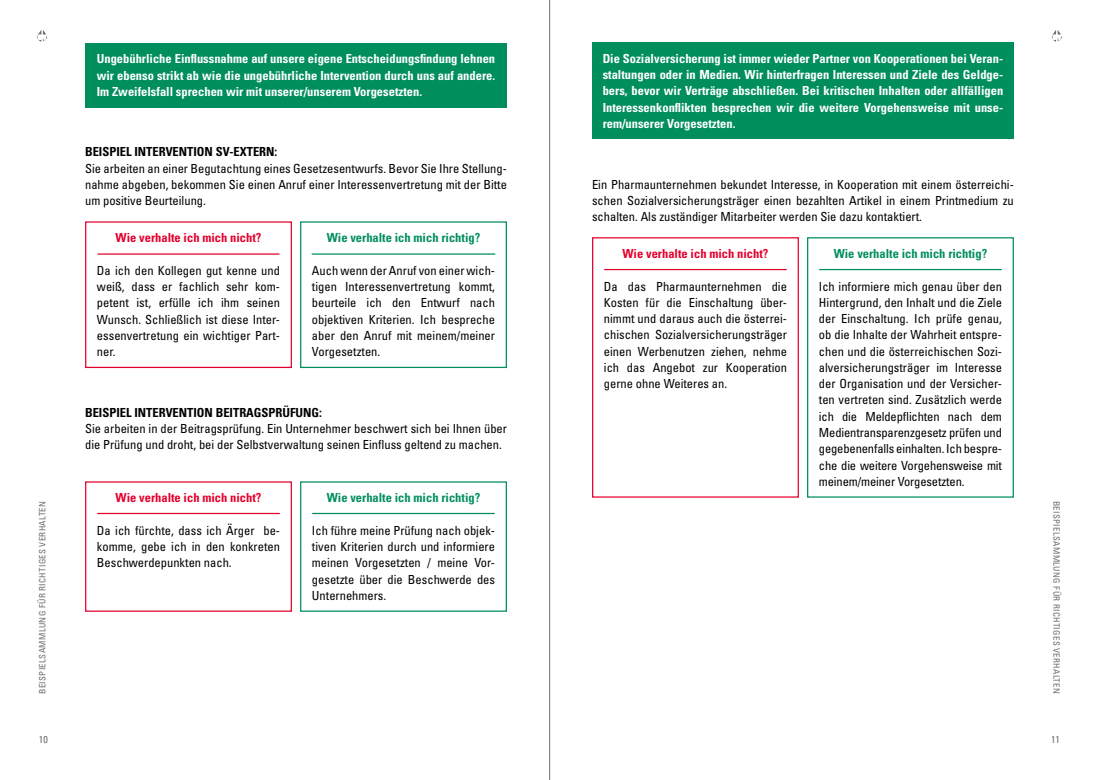
<style>
.page{position:relative;width:1099px;height:780px;background:#fff}
.page>*{position:absolute;margin:0;border:0;box-sizing:border-box;transform-origin:0 0}
.t1{font:condensed 12.5px/16.2px "Univers LT Std";color:#000;text-align:justify}
.t2{font:700 condensed 12.5px/16.2px "Univers LT Std";color:#fff;text-align:justify}
.t3{font:700 condensed 12.5px "Univers LT Std";color:#008e5c}
.t4{font:700 condensed 12.5px "Univers LT Std";color:#e4012d}
.t5{font:700 condensed 12.5px "Univers LT Std";color:#000}
.t6{font:condensed 10px "Univers LT Std";color:#6e6e6e}
.t7{font:condensed 8.75px "Univers LT Std";letter-spacing:.04em;color:#6e6e6e}
</style>
<div class="page">
<svg style="left:1052px;top:30px;width:10px;height:12px"></svg>
<svg style="left:37px;top:30px;width:10px;height:12px"></svg>
<div style="left:85px;top:43px;width:422px;height:64px;background:#008e5c"></div>
<div style="left:85px;top:221px;width:207px;height:147px;border:1px solid #e4012d"></div>
<div style="left:85px;top:481px;width:207px;height:130px;border:1px solid #e4012d"></div>
<div style="left:300px;top:221px;width:207px;height:147px;border:1px solid #008e5c"></div>
<div style="left:300px;top:481px;width:207px;height:130px;border:1px solid #008e5c"></div>
<hr style="left:97px;top:513px;width:183px;height:1px;background:#e4012d">
<hr style="left:312px;top:513px;width:183px;height:1px;background:#008e5c">
<hr style="left:98px;top:253px;width:181px;height:2px;background:#e4012d">
<hr style="left:312px;top:253px;width:183px;height:2px;background:#008e5c">
<div style="left:592px;top:43px;width:421px;height:96px;background:#008e5c"></div>
<div style="left:592px;top:237px;width:206px;height:260px;border:1px solid #e4012d"></div>
<div style="left:807px;top:237px;width:206px;height:260px;border:1px solid #008e5c"></div>
<hr style="left:604px;top:269px;width:182px;height:1px;background:#e4012d">
<hr style="left:819px;top:269px;width:182px;height:1px;background:#008e5c">
<hr style="left:549px;top:0;width:1px;height:780px;background:#6e6e6e">
<p class="t2" style="left:97px;top:51px;width:400px">Ungebührliche Einflussnahme auf unsere eigene Entscheidungsfindung lehnen wir ebenso strikt ab wie die ungebührliche Intervention durch uns auf andere.<br>Im Zweifelsfall sprechen wir mit unserer/unserem Vorgesetzten.</p>
<p class="t5" style="left:85px;top:144px;width:194px">Beispiel Intervention SV-extern:</p>
<p class="t1" style="left:85px;top:160px;width:423px">Sie arbeiten an einer Begutachtung eines Gesetzesentwurfs. Bevor Sie Ihre Stellung&shy;nahme abgeben, bekommen Sie einen Anruf einer Interessenvertretung mit der Bitte um positive Beurteilung.</p>
<p class="t4" style="left:116px;top:230px;width:147px">Wie verhalte ich mich nicht?</p>
<p class="t1" style="left:97px;top:262px;width:185px">Da ich den Kollegen gut kenne und weiß, dass er fachlich sehr kom&shy;petent ist, erfülle ich ihm seinen Wunsch. Schließlich ist diese Inter&shy;essenvertretung ein wichtiger Part&shy;ner.</p>
<p class="t3" style="left:327px;top:230px;width:155px">Wie verhalte ich mich richtig?</p>
<p class="t1" style="left:312px;top:262px;width:185px">Auch wenn der Anruf von einer wich&shy;tigen Interessenvertretung kommt, beurteile ich den Entwurf nach objektiven Kriterien. Ich bespreche aber den Anruf mit meinem/meiner Vorgesetzten.</p>
<p class="t5" style="left:85px;top:404px;width:238px">Beispiel Intervention Beitragsprüfung:</p>
<p class="t1" style="left:85px;top:420px;width:423px">Sie arbeiten in der Beitragsprüfung. Ein Unternehmer beschwert sich bei Ihnen über die Prüfung und droht, bei der Selbstverwaltung seinen Einfluss geltend zu machen.</p>
<p class="t2" style="left:602px;top:50px;width:402px">Die Sozialversicherung ist immer wieder Partner von Kooperationen bei Veran&shy;staltungen oder in Medien. Wir hinterfragen Interessen und Ziele des Geldge&shy;bers, bevor wir Verträge abschließen. Bei kritischen Inhalten oder allfälligen Interessenkonflikten besprechen wir die weitere Vorgehensweise mit unse&shy;rem/unserer Vorgesetzten.</p>
<p class="t1" style="left:592px;top:176px;width:423px">Ein Pharmaunternehmen bekundet Interesse, in Kooperation mit einem österreichi&shy;schen Sozialversicherungsträger einen bezahlten Artikel in einem Printmedium zu schalten. Als zuständiger Mitarbeiter werden Sie dazu kontaktiert.</p>
<p class="t4" style="left:622px;top:246px;width:147px">Wie verhalte ich mich nicht?</p>
<p class="t1" style="left:604px;top:278px;width:185px">Da das Pharmaunternehmen die Kosten für die Einschaltung über&shy;nimmt und daraus auch die österrei&shy;chischen Sozialversicherungsträger einen Werbenutzen ziehen, nehme ich das Angebot zur Kooperation gerne ohne Weiteres an.</p>
<p class="t3" style="left:833px;top:246px;width:155px">Wie verhalte ich mich richtig?</p>
<p class="t1" style="left:818px;top:278px;width:185px">Ich informiere mich genau über den Hintergrund, den Inhalt und die Ziele der Einschaltung. Ich prüfe genau, ob die Inhalte der Wahrheit entspre&shy;chen und die österreichischen Sozi&shy;alversicherungsträger im Interesse der Organisation und der Versicher&shy;ten vertreten sind. Zusätzlich werde ich die Meldepflichten nach dem Medientransparenzgesetz prüfen und gegebenenfalls einhalten. Ich bespre&shy;che die weitere Vorgehensweise mit meinem/meiner Vorgesetzten.</p>
<p class="t4" style="left:116px;top:490px;width:147px">Wie verhalte ich mich nicht?</p>
<p class="t1" style="left:97px;top:522px;width:185px">Da ich fürchte, dass ich Ärger be&shy;komme, gebe ich in den konkreten Beschwerdepunkten nach.</p>
<p class="t3" style="left:327px;top:490px;width:155px">Wie verhalte ich mich richtig?</p>
<p class="t1" style="left:312px;top:522px;width:184px">Ich führe meine Prüfung nach objek&shy;tiven Kriterien durch und informiere meinen Vorgesetzten / meine Vor&shy;gesetzte über die Beschwerde des Unternehmers.</p>
<p class="t7" style="left:37px;top:694px;width:194px;rotate:-90deg">BEISPIELSAMMLUNG FÜR RICHTIGES VERHALTEN</p>
<p class="t7" style="left:1062px;top:500px;width:194px;rotate:90deg">BEISPIELSAMMLUNG FÜR RICHTIGES VERHALTEN</p>
<p class="t6" style="left:39px;top:733px;width:10px">10</p>
<p class="t6" style="left:1051px;top:733px;width:10px">11</p>
</div>
